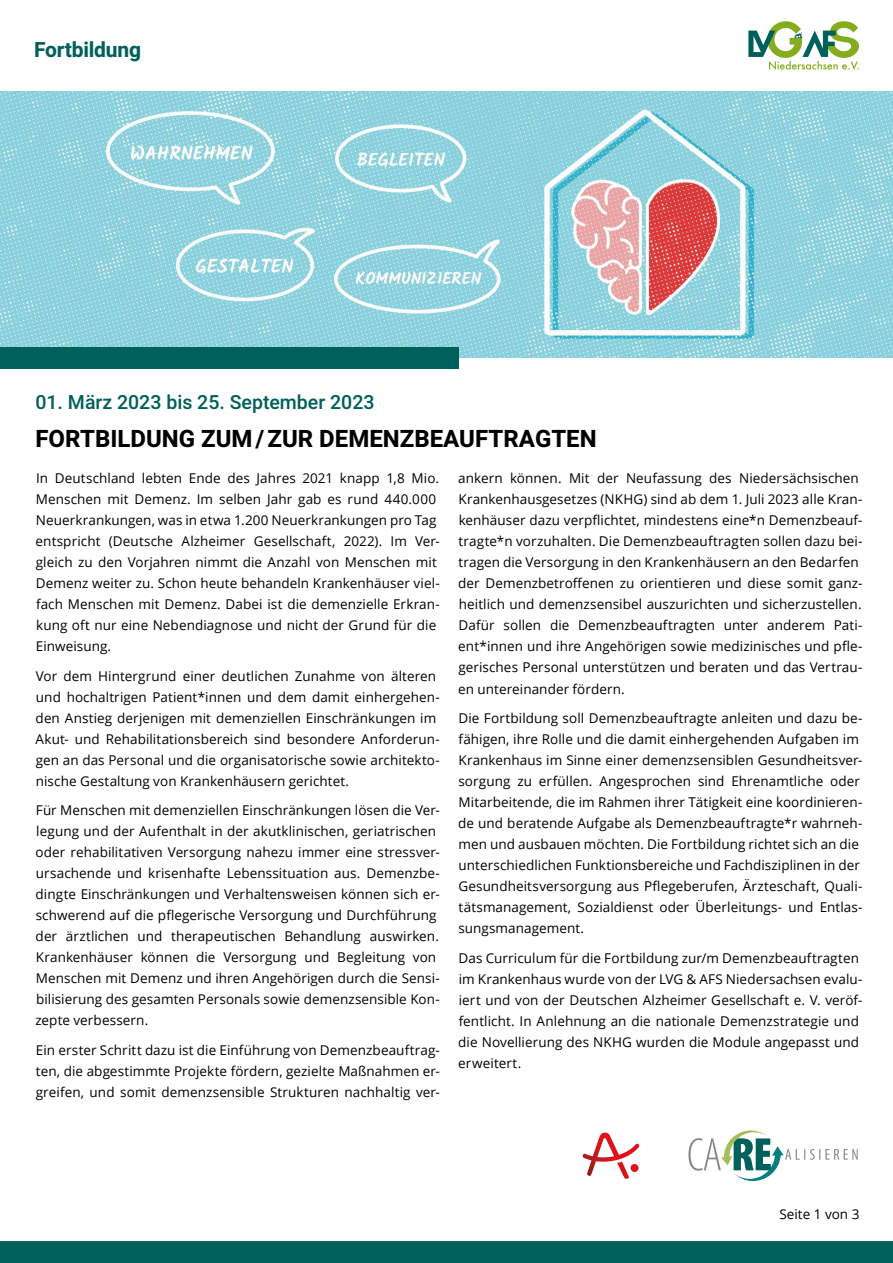
<style>
.page{position:relative;width:893px;height:1263px;background:#fff}
.page>*{position:absolute;margin:0;border:0;box-sizing:border-box;transform-origin:0 0}
.t1{font:700 24px "Heebo";color:#000}
.t2{font:700 21px "Heebo";letter-spacing:-.01em;color:#00605b}
.t3{font:500 19.5px "Heebo";color:#00605b}
.t4{font:13.5px/21px "Open Sans";letter-spacing:.005em;color:#000}
</style>
<div class="page">
<svg style="left:748px;top:21px;width:111px;height:49px"></svg>
<div style="left:0;top:1242px;width:893px;height:21px;background:#00605b"></div>
<img style="left:0;top:91px;width:893px;height:267px">
<div style="left:0;top:347px;width:458px;height:21px;background:#00605b"></div>
<svg style="left:688px;top:1130px;width:170px;height:52px"></svg>
<svg style="left:583px;top:1132px;width:56px;height:47px"></svg>
<h2 class="t2" style="left:34px;top:35px;width:109px">Fortbildung</h2>
<h3 class="t3" style="left:35px;top:389px;width:341px">01. März 2023 bis 25. September 2023</h3>
<h1 class="t1" style="left:35px;top:421px;width:563px">FORTBILDUNG ZUM/ZUR DEMENZBEAUFTRAGTEN</h1>
<p class="t4" style="left:36px;top:467px;width:406px">In Deutschland lebten Ende des Jahres 2021 knapp 1,8 Mio.<br>Menschen mit Demenz. Im selben Jahr gab es rund 440.000<br>Neuerkrankungen, was in etwa 1.200 Neuerkrankungen pro Tag entspricht (Deutsche Alzheimer Gesellschaft, 2022). Im Ver&shy;gleich zu den Vorjahren nimmt die Anzahl von Menschen mit Demenz weiter zu. Schon heute behandeln Krankenhäuser viel&shy;fach Menschen mit Demenz. Dabei ist die demenzielle Erkran&shy;kung oft nur eine Nebendiagnose und nicht der Grund für die Einweisung.</p>
<p class="t4" style="left:36px;top:665px;width:406px">Vor dem Hintergrund einer deutlichen Zunahme von älteren und hochaltrigen Patient*innen und dem damit einhergehen&shy;den Anstieg derjenigen mit demenziellen Einschränkungen im Akut- und Rehabilitationsbereich sind besondere Anforderun&shy;gen an das Personal und die organisatorische sowie architekto&shy;nische Gestaltung von Krankenhäusern gerichtet.</p>
<p class="t4" style="left:35px;top:800px;width:406px">Für Menschen mit demenziellen Einschränkungen lösen die Ver&shy;legung und der Aufenthalt in der akutklinischen, geriatrischen oder rehabilitativen Versorgung nahezu immer eine stressver&shy;ursachende und krisenhafte Lebenssituation aus. Demenzbe&shy;dingte Einschränkungen und Verhaltensweisen können sich er&shy;schwerend auf die pflegerische Versorgung und Durchführung der ärztlichen und therapeutischen Behandlung auswirken.<br>Krankenhäuser können die Versorgung und Begleitung von Menschen mit Demenz und ihren Angehörigen durch die Sensi&shy;bilisierung des gesamten Personals sowie demenzsensible Kon&shy;zepte verbessern.</p>
<p class="t4" style="left:36px;top:1039px;width:406px;text-align:justify">Ein erster Schritt dazu ist die Einführung von Demenzbeauftrag&shy;ten, die abgestimmte Projekte fördern, gezielte Maßnahmen er&shy;greifen, und somit demenzsensible Strukturen nachhaltig ver-</p>
<p class="t4" style="left:458px;top:468px;width:406px">ankern können. Mit der Neufassung des Niedersächsischen Krankenhausgesetzes (NKHG) sind ab dem 1. Juli 2023 alle Kran&shy;kenhäuser dazu verpflichtet, mindestens eine*n Demenzbeauf&shy;tragte*n vorzuhalten. Die Demenzbeauftragten sollen dazu bei&shy;tragen die Versorgung in den Krankenhäusern an den Bedarfen der Demenzbetroffenen zu orientieren und diese somit ganz&shy;heitlich und demenzsensibel auszurichten und sicherzustellen.<br>Dafür sollen die Demenzbeauftragten unter anderem Pati&shy;ent*innen und ihre Angehörigen sowie medizinisches und pfle&shy;gerisches Personal unterstützen und beraten und das Vertrau&shy;en untereinander fördern.</p>
<p class="t4" style="left:458px;top:707px;width:406px">Die Fortbildung soll Demenzbeauftragte anleiten und dazu be&shy;fähigen, ihre Rolle und die damit einhergehenden Aufgaben im Krankenhaus im Sinne einer demenzsensiblen Gesundheitsver&shy;sorgung zu erfüllen. Angesprochen sind Ehrenamtliche oder Mitarbeitende, die im Rahmen ihrer Tätigkeit eine koordinieren&shy;de und beratende Aufgabe als Demenzbeauftragte*r wahrneh&shy;men und ausbauen möchten. Die Fortbildung richtet sich an die unterschiedlichen Funktionsbereiche und Fachdisziplinen in der Gesundheitsversorgung aus Pflegeberufen, Ärzteschaft, Quali&shy;tätsmanagement, Sozialdienst oder Überleitungs- und Entlas&shy;sungsmanagement.</p>
<p class="t4" style="left:458px;top:947px;width:406px">Das Curriculum für die Fortbildung zur/m Demenzbeauftragten im Krankenhaus wurde von der LVG &amp; AFS Niedersachsen evalu&shy;iert und von der Deutschen Alzheimer Gesellschaft e. V. veröf&shy;fentlicht. In Anlehnung an die nationale Demenzstrategie und die Novellierung des NKHG wurden die Module angepasst und erweitert.</p>
<p class="t4" style="left:779px;top:1203px;width:81px">Seite 1 von 3</p>
</div>
